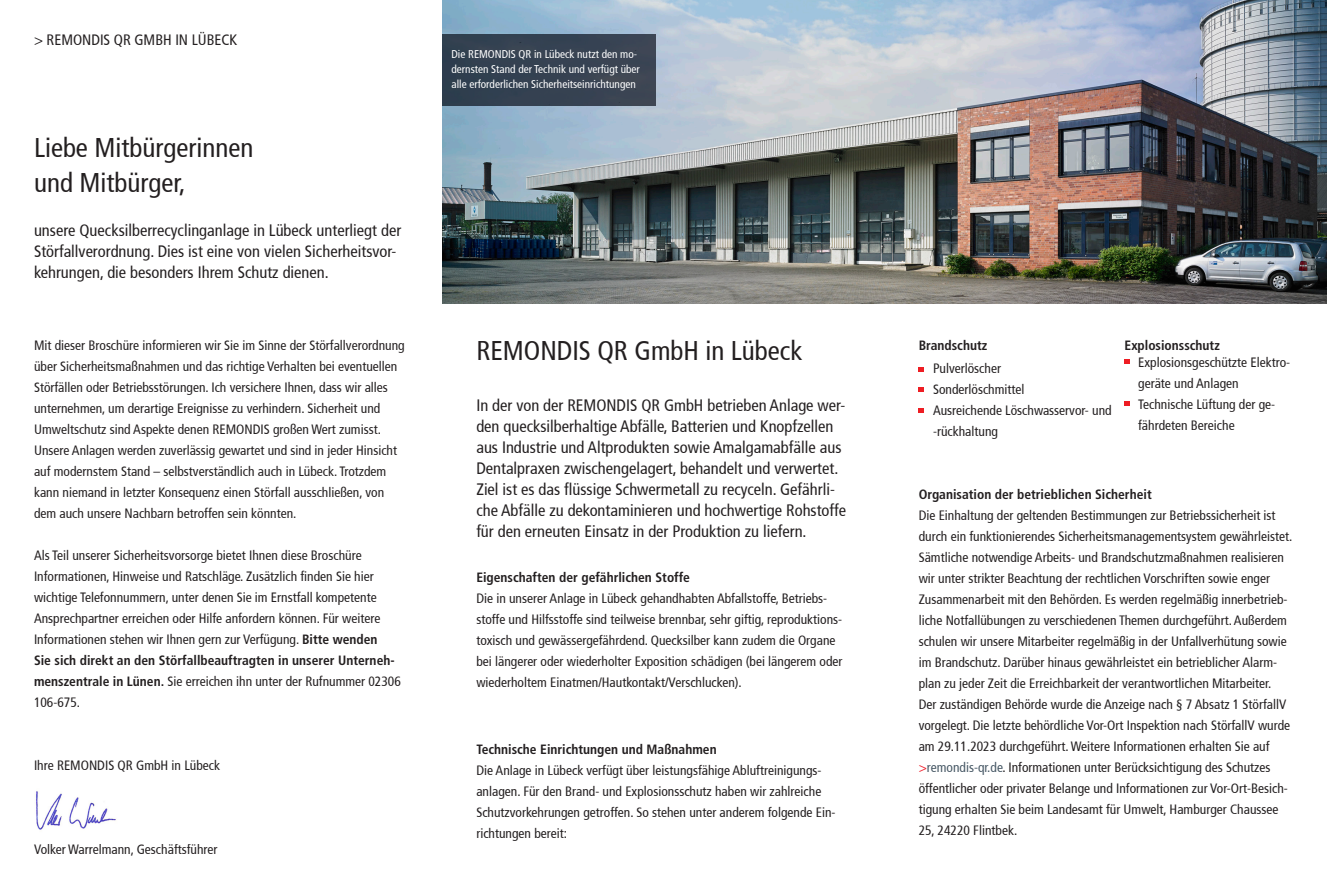
<style>
.page{position:relative;width:1327px;height:893px;background:#fff}
.page>*{position:absolute;margin:0;border:0;box-sizing:border-box;transform-origin:0 0}
.t1{font:condensed 27px "Frutiger";color:#231f20}
.t2{font:condensed 16.5px/21px "Frutiger";color:#231f20}
.t3{font:condensed 15px "Frutiger";color:#231f20}
.t4{font:condensed 13.5px/21px "Frutiger 57";color:#231f20}
.t5{font:condensed 13.5px/21px "Frutiger";color:#231f20}
.t6{font:700 condensed 13.5px "Frutiger";color:#231f20}
.t7{font:condensed 11.25px/15px "Frutiger";color:#fff}
.s1{font-weight:700}
.s2{color:#ee1c28}
.s3{color:#475865}
</style>
<div class="page">
<img style="left:36px;top:791px;width:80px;height:39px">
<img style="left:442px;top:0;width:885px;height:303px">
<div style="left:442px;top:34px;width:214px;height:71px;background:#364251"></div>
<svg style="left:918px;top:367px;width:6px;height:5px"></svg>
<svg style="left:918px;top:387px;width:6px;height:5px"></svg>
<svg style="left:918px;top:408px;width:6px;height:5px"></svg>
<svg style="left:1124px;top:359px;width:6px;height:5px"></svg>
<svg style="left:1124px;top:401px;width:6px;height:5px"></svg>
<p class="t3" style="left:34px;top:31px;width:205px">&gt; REMONDIS QR GMBH IN LÜBECK</p>
<p class="t1" style="left:34px;top:132px;width:221px">Liebe Mitbürgerinnen</p>
<p class="t1" style="left:34px;top:167px;width:153px">und Mitbürger,</p>
<p class="t2" style="left:34px;top:220px;width:369px">unsere Quecksilberrecyclinganlage in Lübeck unterliegt der<br>Störfallverordnung. Dies ist eine von vielen Sicherheitsvor&shy;kehrungen, die besonders Ihrem Schutz dienen.</p>
<p class="t5" style="left:34px;top:335px;width:372px">Mit dieser Broschüre informieren wir Sie im Sinne der Störfallverordnung über Sicherheitsmaßnahmen und das richtige Verhalten bei eventuellen Störfällen oder Betriebsstörungen. Ich versichere Ihnen, dass wir alles unternehmen, um derartige Ereignisse zu verhindern. Sicherheit und Umweltschutz sind Aspekte denen REMONDIS großen Wert zumisst.<br>Unsere Anlagen werden zuverlässig gewartet und sind in jeder Hinsicht auf modernstem Stand – selbstverständlich auch in Lübeck. Trotzdem kann niemand in letzter Konsequenz einen Störfall ausschließen, von dem auch unsere Nachbarn betroffen sein könnten.</p>
<p class="t5" style="left:34px;top:545px;width:329px">Als Teil unserer Sicherheitsvorsorge bietet Ihnen diese Broschüre</p>
<p class="t5" style="left:34px;top:566px;width:341px">Informationen, Hinweise und Ratschläge. Zusätzlich finden Sie hier</p>
<p class="t5" style="left:34px;top:587px;width:344px">wichtige Telefonnummern, unter denen Sie im Ernstfall kompetente</p>
<p class="t5" style="left:34px;top:608px;width:368px">Ansprechpartner erreichen oder Hilfe anfordern können. Für weitere Informationen stehen wir Ihnen gern zur Verfügung. <span class="s1">Bitte wenden<br>Sie sich direkt an den Störfallbeauftragten in unserer Unterneh&shy;menszentrale in Lünen.</span> Sie erreichen ihn unter der Rufnummer 02306<br>106-675.</p>
<p class="t5" style="left:34px;top:755px;width:188px">Ihre REMONDIS QR GmbH in Lübeck</p>
<p class="t5" style="left:34px;top:839px;width:185px">Volker Warrelmann, Geschäftsführer</p>
<p class="t7" style="left:451px;top:47px;width:190px">Die REMONDIS QR in Lübeck nutzt den mo&shy;dernsten Stand der Technik und verfügt über alle erforderlichen Sicherheitseinrichtungen</p>
<p class="t1" style="left:476px;top:335px;width:328px">REMONDIS QR GmbH in Lübeck</p>
<p class="t2" style="left:476px;top:394px;width:371px">In der von der REMONDIS QR GmbH betrieben Anlage wer&shy;den quecksilberhaltige Abfälle, Batterien und Knopfzellen aus Industrie und Altprodukten sowie Amalgamabfälle aus Dentalpraxen zwischengelagert, behandelt und verwertet.<br>Ziel ist es das flüssige Schwermetall zu recyceln. Gefährli&shy;che Abfälle zu dekontaminieren und hochwertige Rohstoffe für den erneuten Einsatz in der Produktion zu liefern.</p>
<p class="t6" style="left:476px;top:569px;width:215px">Eigenschaften der gefährlichen Stoffe</p>
<p class="t4" style="left:476px;top:588px;width:368px">Die in unserer Anlage in Lübeck gehandhabten Abfallstoffe, Betriebs&shy;stoffe und Hilfsstoffe sind teilweise brennbar, sehr giftig, reproduktions&shy;toxisch und gewässergefährdend. Quecksilber kann zudem die Organe bei längerer oder wiederholter Exposition schädigen (bei längerem oder wiederholtem Einatmen/Hautkontakt/Verschlucken).</p>
<p class="t6" style="left:476px;top:742px;width:242px">Technische Einrichtungen und Maßnahmen</p>
<p class="t4" style="left:476px;top:760px;width:361px">Die Anlage in Lübeck verfügt über leistungsfähige Abluftreinigungs&shy;anlagen. Für den Brand- und Explosionsschutz haben wir zahlreiche Schutzvorkehrungen getroffen. So stehen unter anderem folgende Ein&shy;richtungen bereit:</p>
<p class="t6" style="left:918px;top:338px;width:70px">Brandschutz</p>
<p class="t5" style="left:933px;top:358px;width:69px">Pulverlöscher</p>
<p class="t5" style="left:933px;top:379px;width:93px">Sonderlöschmittel</p>
<p class="t5" style="left:933px;top:400px;width:180px">Ausreichende Löschwasservor- und -rückhaltung</p>
<p class="t6" style="left:1124px;top:338px;width:97px">Explosionsschutz</p>
<p class="t5" style="left:1138px;top:351px;width:153px">Explosionsgeschützte Elektro&shy;geräte und Anlagen</p>
<p class="t5" style="left:1138px;top:393px;width:138px">Technische Lüftung der ge&shy;fährdeten Bereiche</p>
<p class="t6" style="left:918px;top:486px;width:235px">Organisation der betrieblichen Sicherheit</p>
<p class="t4" style="left:918px;top:505px;width:375px">Die Einhaltung der geltenden Bestimmungen zur Betriebssicherheit ist durch ein funktionierendes Sicherheitsmanagementsystem gewährleistet.<br>Sämtliche notwendige Arbeits- und Brandschutzmaßnahmen realisieren wir unter strikter Beachtung der rechtlichen Vorschriften sowie enger Zusammenarbeit mit den Behörden. Es werden regelmäßig innerbetrieb&shy;liche Notfallübungen zu verschiedenen Themen durchgeführt. Außerdem schulen wir unsere Mitarbeiter regelmäßig in der Unfallverhütung sowie im Brandschutz. Darüber hinaus gewährleistet ein betrieblicher Alarm&shy;plan zu jeder Zeit die Erreichbarkeit der verantwortlichen Mitarbeiter.<br>Der zuständigen Behörde wurde die Anzeige nach § 7 Absatz 1 StörfallV vorgelegt. Die letzte behördliche Vor-Ort Inspektion nach StörfallV wurde am 29.11.2023 durchgeführt. Weitere Informationen erhalten Sie auf <span class="s2">&gt;</span><span class="s3">remondis-qr.de</span>. Informationen unter Berücksichtigung des Schutzes öffentlicher oder privater Belange und Informationen zur Vor-Ort-Besich&shy;tigung erhalten Sie beim Landesamt für Umwelt, Hamburger Chaussee 25, 24220 Flintbek.</p>
</div>
